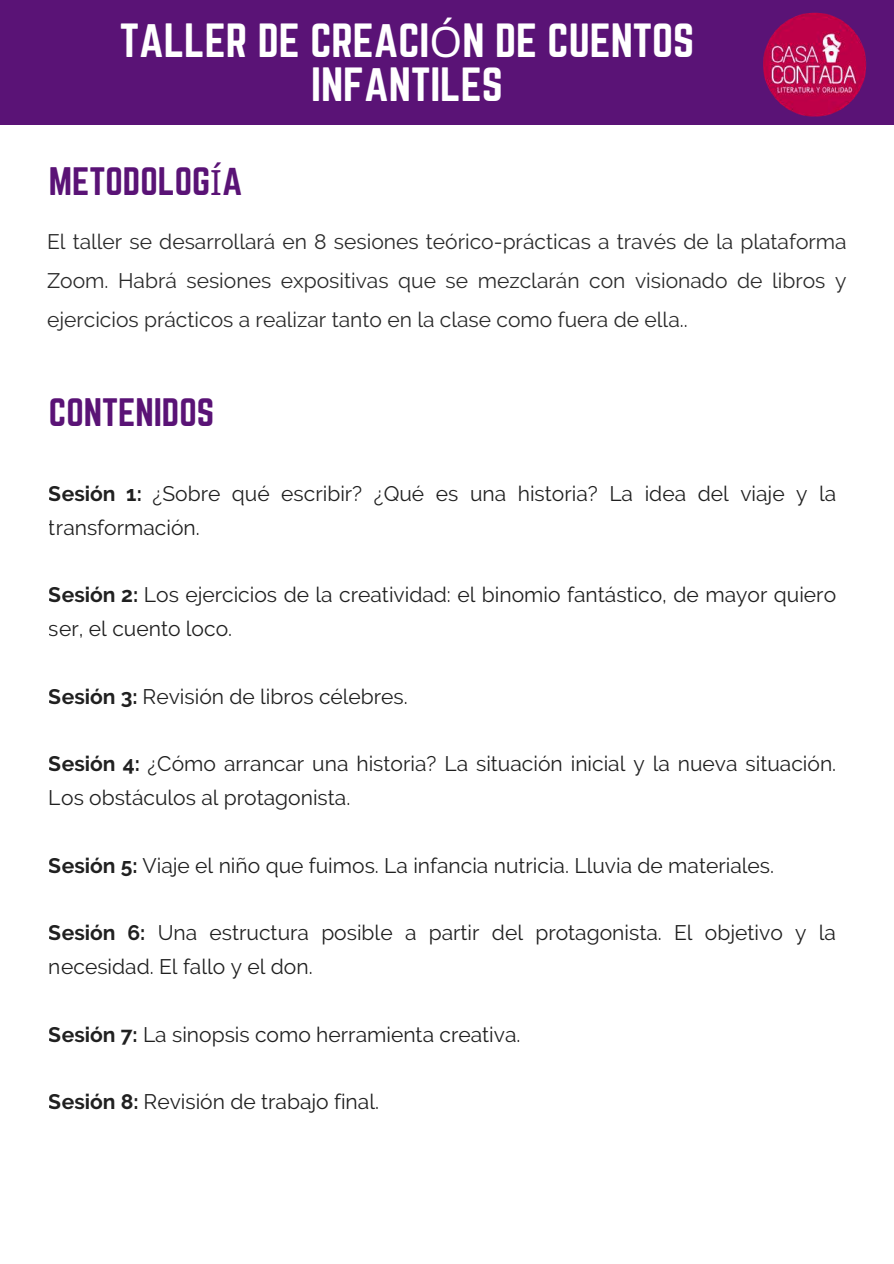
<style>
.page{position:relative;width:894px;height:1264px;background:#fff}
.page>*{position:absolute;margin:0;border:0;box-sizing:border-box;transform-origin:0 0}
.t1{font:42px/44px "Norwester";color:#fff;text-align:center}
.t2{font:34.8px "Norwester";color:#5a1376}
.t3{font:21px/33.8px "Raleway";color:#000}
.s1{font-family:"Noto Sans"}
.s2{font-weight:700}
</style>
<div class="page">
<div style="left:0;top:0;width:893px;height:125px;background:#5a1376"></div>
<img style="left:763px;top:12px;width:104px;height:105px">
<h1 class="t1" style="left:120px;top:21px;width:576px">TALLER DE CREACI<span class="s1">Ó</span>N DE CUENTOS<br>INFANTILES</h1>
<h2 class="t2" style="left:49px;top:164px;width:195px">METODOLOG<span class="s1">Í</span>A</h2>
<p class="t3" style="left:47px;top:223px;width:801px;line-height:38.7px;text-align:justify">El taller se desarrollará en 8 sesiones teórico-prácticas a través de la plataforma Zoom. Habrá sesiones expositivas que se mezclarán con visionado de libros y ejercicios prácticos a realizar tanto en la clase como fuera de ella..</p>
<h2 class="t2" style="left:49px;top:395px;width:167px">CONTENIDOS</h2>
<p class="t3" style="left:49px;top:477px;width:788px"><span class="s2">Sesión 1:</span> ¿Sobre qué escribir? ¿Qué es una historia? La idea del viaje y la transformación.</p>
<p class="t3" style="left:49px;top:578px;width:788px"><span class="s2">Sesión 2:</span> Los ejercicios de la creatividad: el binomio fantástico, de mayor quiero ser, el cuento loco.</p>
<p class="t3" style="left:49px;top:679px;width:360px"><span class="s2">Sesión 3:</span> Revisión de libros célebres.</p>
<p class="t3" style="left:49px;top:747px;width:788px"><span class="s2">Sesión 4:</span> ¿Cómo arrancar una historia? La situación inicial y la nueva situación.<br>Los obstáculos al protagonista.</p>
<p class="t3" style="left:49px;top:848px;width:726px"><span class="s2">Sesión 5:</span> Viaje el niño que fuimos. La infancia nutricia. Lluvia de materiales.</p>
<p class="t3" style="left:49px;top:916px;width:788px"><span class="s2">Sesión 6:</span> Una estructura posible a partir del protagonista. El objetivo y la necesidad. El fallo y el don.</p>
<p class="t3" style="left:49px;top:1017px;width:473px"><span class="s2">Sesión 7:</span> La sinopsis como herramienta creativa.</p>
<p class="t3" style="left:49px;top:1085px;width:331px"><span class="s2">Sesión 8:</span> Revisión de trabajo final.</p>
</div>
